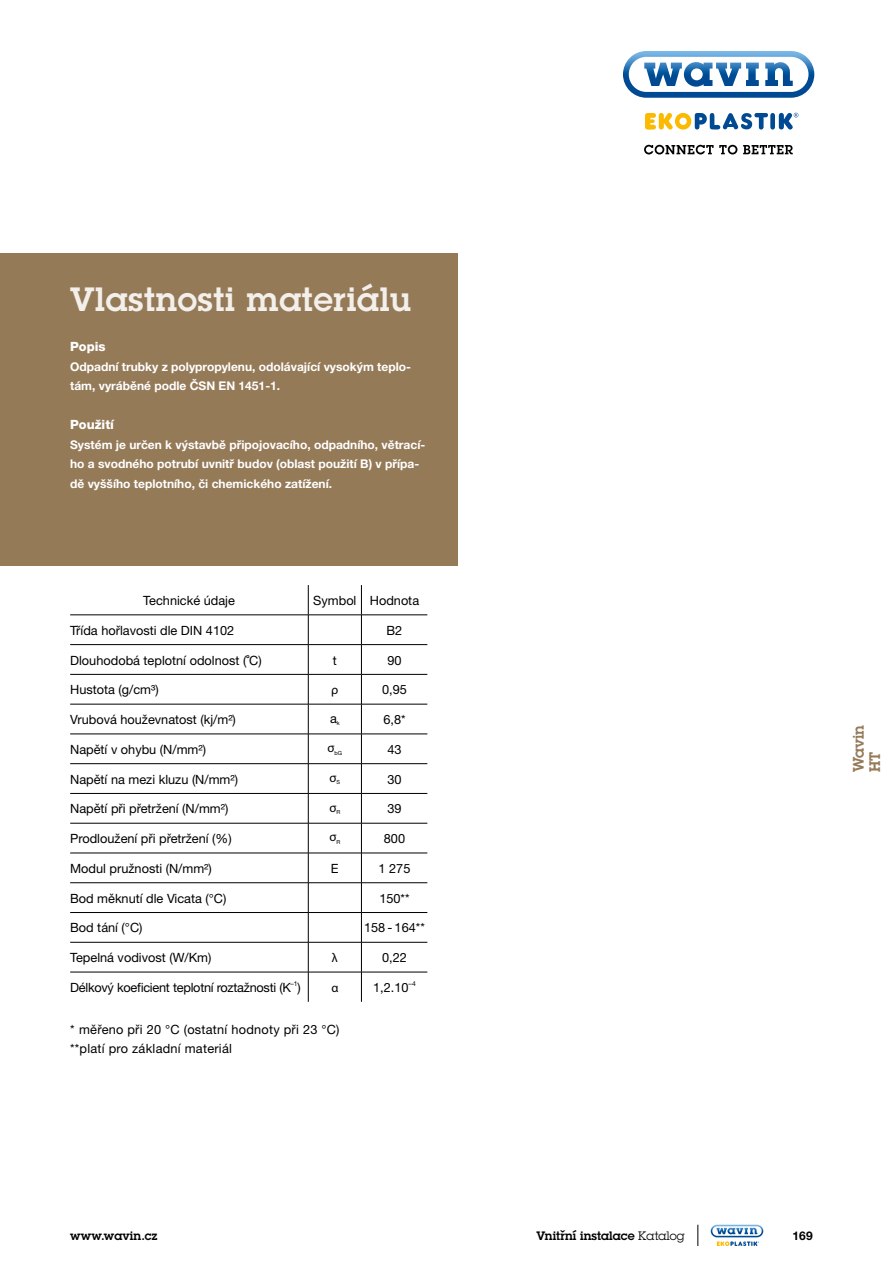
<style>
.page{position:relative;width:893px;height:1263px;background:#fff}
.page>*{position:absolute;margin:0;border:0;box-sizing:border-box;transform-origin:0 0}
.t1{font:600 33px "Lubalin Graphfor Wavin";letter-spacing:.02em;color:#f3efeb}
.t2{font:600 15px/16.5px "Lubalin Graphfor Wavin";color:#957a58}
.t3{font:12.75px "Helvetica Neue CE";color:#000}
.t4{font:12.75px/19.5px "Helvetica Neue CE";letter-spacing:.02em;color:#000}
.t5{font:12.75px "Helvetica Neue CE";letter-spacing:-.02em;color:#000}
.t6{font:800 12.75px "Helvetica Neue CE";color:#fff}
.t7{font:12.75px "Myriad Pro";color:#000}
.t8{font:700 12px/19.5px "Helvetica Neue CE";color:#fff}
.t9{font:600 12px "Lubalin Graphfor Wavin";letter-spacing:.01em;color:#000}
.t10{font:700 12px "Helvetica Neue CE";color:#000}
.t11{font:6.75px "Helvetica Neue CE";color:#000}
.t12{font:5.7px "Helvetica Neue CE";color:#000}
.s1{font-weight:400}
</style>
<div class="page">
<svg style="left:697px;top:1225px;width:1px;height:21px"></svg>
<svg style="left:711px;top:1225px;width:52px;height:21px"></svg>
<svg style="left:623px;top:51px;width:191px;height:47px"></svg>
<svg style="left:644px;top:145px;width:93px;height:9px"></svg>
<svg style="left:743px;top:145px;width:50px;height:9px"></svg>
<svg style="left:645px;top:113px;width:153px;height:17px"></svg>
<div style="left:0;top:254px;width:457px;height:312px;background:#957a58"></div>
<hr style="left:308px;top:585px;width:1px;height:30px;background:#000">
<hr style="left:361px;top:585px;width:1px;height:30px;background:#000">
<hr style="left:70px;top:615px;width:238px;height:1px;background:#000">
<hr style="left:308px;top:615px;width:53px;height:1px;background:#000">
<hr style="left:361px;top:615px;width:66px;height:1px;background:#000">
<hr style="left:70px;top:644px;width:238px;height:1px;background:#000">
<hr style="left:308px;top:644px;width:53px;height:1px;background:#000">
<svg style="left:308px;top:615px;width:1px;height:59px"></svg>
<hr style="left:361px;top:644px;width:66px;height:1px;background:#000">
<svg style="left:361px;top:615px;width:1px;height:59px"></svg>
<hr style="left:70px;top:674px;width:238px;height:1px;background:#000">
<hr style="left:308px;top:674px;width:53px;height:1px;background:#000">
<hr style="left:308px;top:674px;width:1px;height:30px;background:#000">
<hr style="left:361px;top:674px;width:66px;height:1px;background:#000">
<hr style="left:361px;top:674px;width:1px;height:30px;background:#000">
<hr style="left:70px;top:704px;width:238px;height:1px;background:#000">
<hr style="left:308px;top:704px;width:53px;height:1px;background:#000">
<hr style="left:308px;top:704px;width:1px;height:30px;background:#000">
<hr style="left:361px;top:704px;width:66px;height:1px;background:#000">
<hr style="left:361px;top:704px;width:1px;height:30px;background:#000">
<hr style="left:70px;top:734px;width:238px;height:1px;background:#000">
<hr style="left:308px;top:734px;width:53px;height:1px;background:#000">
<hr style="left:361px;top:734px;width:66px;height:1px;background:#000">
<hr style="left:70px;top:763px;width:238px;height:1px;background:#000">
<hr style="left:308px;top:763px;width:53px;height:1px;background:#000">
<hr style="left:361px;top:763px;width:66px;height:1px;background:#000">
<hr style="left:70px;top:793px;width:238px;height:1px;background:#000">
<hr style="left:308px;top:793px;width:53px;height:1px;background:#000">
<svg style="left:308px;top:734px;width:1px;height:89px"></svg>
<hr style="left:361px;top:793px;width:66px;height:1px;background:#000">
<svg style="left:361px;top:734px;width:1px;height:89px"></svg>
<hr style="left:70px;top:823px;width:238px;height:1px;background:#000">
<hr style="left:308px;top:823px;width:53px;height:1px;background:#000">
<hr style="left:308px;top:823px;width:1px;height:30px;background:#000">
<hr style="left:361px;top:823px;width:66px;height:1px;background:#000">
<hr style="left:361px;top:823px;width:1px;height:30px;background:#000">
<hr style="left:70px;top:853px;width:238px;height:1px;background:#000">
<hr style="left:308px;top:853px;width:53px;height:1px;background:#000">
<hr style="left:361px;top:853px;width:66px;height:1px;background:#000">
<hr style="left:70px;top:882px;width:238px;height:1px;background:#000">
<hr style="left:308px;top:882px;width:53px;height:1px;background:#000">
<hr style="left:361px;top:882px;width:66px;height:1px;background:#000">
<hr style="left:70px;top:912px;width:238px;height:1px;background:#000">
<hr style="left:308px;top:912px;width:53px;height:1px;background:#000">
<svg style="left:308px;top:853px;width:1px;height:89px"></svg>
<hr style="left:361px;top:912px;width:66px;height:1px;background:#000">
<svg style="left:361px;top:853px;width:1px;height:89px"></svg>
<hr style="left:70px;top:942px;width:238px;height:1px;background:#000">
<hr style="left:308px;top:942px;width:53px;height:1px;background:#000">
<hr style="left:308px;top:942px;width:1px;height:30px;background:#000">
<hr style="left:361px;top:942px;width:66px;height:1px;background:#000">
<hr style="left:361px;top:942px;width:1px;height:30px;background:#000">
<hr style="left:70px;top:972px;width:238px;height:1px;background:#000">
<hr style="left:308px;top:972px;width:53px;height:1px;background:#000">
<hr style="left:308px;top:972px;width:1px;height:30px;background:#000">
<hr style="left:361px;top:972px;width:66px;height:1px;background:#000">
<hr style="left:361px;top:972px;width:1px;height:30px;background:#000">
<h1 class="t1" style="left:70px;top:277px;width:343px">Vlastnosti materiálu</h1>
<p class="t6" style="left:70px;top:339px;width:37px">Popis</p>
<p class="t8" style="left:70px;top:357px;width:342px">Odpadní trubky z polypropylenu, odolávající vysokým teplo&shy;tám, vyráběné podle ČSN EN 1451-1.</p>
<p class="t6" style="left:70px;top:417px;width:45px">Použití</p>
<p class="t8" style="left:70px;top:435px;width:357px">Systém je určen k výstavbě připojovacího, odpadního, větrací&shy;ho a svodného potrubí uvnitř budov (oblast použití B) v přípa&shy;dě vyššího teplotního, či chemického zatížení.</p>
<p class="t3" style="left:143px;top:593px;width:93px">Technické údaje</p>
<p class="t3" style="left:313px;top:593px;width:107px">Symbol Hodnota</p>
<p class="t3" style="left:70px;top:623px;width:166px">Třída hořlavosti dle DIN 4102</p>
<p class="t3" style="left:387px;top:623px;width:17px">B2</p>
<p class="t3" style="left:70px;top:652px;width:193px">Dlouhodobá teplotní odolnost (˚C)</p>
<p class="t3" style="left:333px;top:652px;width:6px">t</p>
<p class="t3" style="left:387px;top:652px;width:16px">90</p>
<p class="t3" style="left:70px;top:682px;width:90px">Hustota (g/cm³)</p>
<p class="t7" style="left:331px;top:682px;width:9px">ρ</p>
<p class="t3" style="left:382px;top:682px;width:26px">0,95</p>
<p class="t3" style="left:70px;top:712px;width:167px">Vrubová houževnatost (kj/m²)</p>
<p class="t3" style="left:330px;top:710px;width:8px">a</p>
<p class="t12" style="left:337px;top:720px;width:4px">k</p>
<p class="t3" style="left:383px;top:712px;width:24px">6,8*</p>
<p class="t3" style="left:70px;top:742px;width:137px">Napětí v ohybu (N/mm²)</p>
<p class="t7" style="left:328px;top:740px;width:9px">σ</p>
<p class="t12" style="left:335px;top:749px;width:9px">bG</p>
<p class="t3" style="left:387px;top:742px;width:16px">43</p>
<p class="t3" style="left:70px;top:771px;width:169px">Napětí na mezi kluzu (N/mm²)</p>
<p class="t7" style="left:329px;top:770px;width:9px">σ</p>
<p class="t12" style="left:337px;top:779px;width:5px">S</p>
<p class="t3" style="left:387px;top:771px;width:16px">30</p>
<p class="t3" style="left:70px;top:801px;width:160px">Napětí při přetržení (N/mm²)</p>
<p class="t7" style="left:329px;top:799px;width:9px">σ</p>
<p class="t12" style="left:336px;top:809px;width:5px">R</p>
<p class="t3" style="left:387px;top:801px;width:16px">39</p>
<p class="t3" style="left:70px;top:831px;width:163px">Prodloužení při přetržení (%)</p>
<p class="t7" style="left:329px;top:829px;width:9px">σ</p>
<p class="t12" style="left:336px;top:838px;width:5px">R</p>
<p class="t3" style="left:384px;top:831px;width:23px">800</p>
<p class="t3" style="left:70px;top:861px;width:143px">Modul pružnosti (N/mm²)</p>
<p class="t3" style="left:331px;top:861px;width:9px">E</p>
<p class="t3" style="left:379px;top:861px;width:33px">1 275</p>
<p class="t3" style="left:70px;top:890px;width:158px">Bod měknutí dle Vicata (°C)</p>
<p class="t3" style="left:379px;top:890px;width:32px">150**</p>
<p class="t3" style="left:70px;top:920px;width:74px">Bod tání (°C)</p>
<p class="t3" style="left:364px;top:920px;width:62px">158 - 164**</p>
<p class="t3" style="left:70px;top:950px;width:143px">Tepelná vodivost (W/Km)</p>
<p class="t7" style="left:332px;top:950px;width:8px">λ</p>
<p class="t3" style="left:382px;top:950px;width:26px">0,22</p>
<p class="t5" style="left:70px;top:980px;width:222px">Délkový koeficient teplotní roztažnosti (K</p>
<p class="t11" style="left:291px;top:980px;width:8px">–1</p>
<p class="t3" style="left:297px;top:980px;width:5px">)</p>
<p class="t7" style="left:331px;top:980px;width:9px">α</p>
<p class="t3" style="left:373px;top:980px;width:37px">1,2.10</p>
<p class="t11" style="left:409px;top:980px;width:9px">–4</p>
<p class="t4" style="left:70px;top:1019px;width:271px">* měřeno při 20 °C (ostatní hodnoty při 23 °C) **platí pro základní materiál</p>
<p class="t2" style="left:850px;top:772px;width:49px;rotate:-90deg">Wavin<br>HT</p>
<p class="t9" style="left:70px;top:1228px;width:89px">www.wavin.cz</p>
<p class="t9" style="left:536px;top:1228px;width:150px">Vnitřní instalace <span class="s1">Katalog</span></p>
<p class="t10" style="left:792px;top:1228px;width:22px">169</p>
</div>
